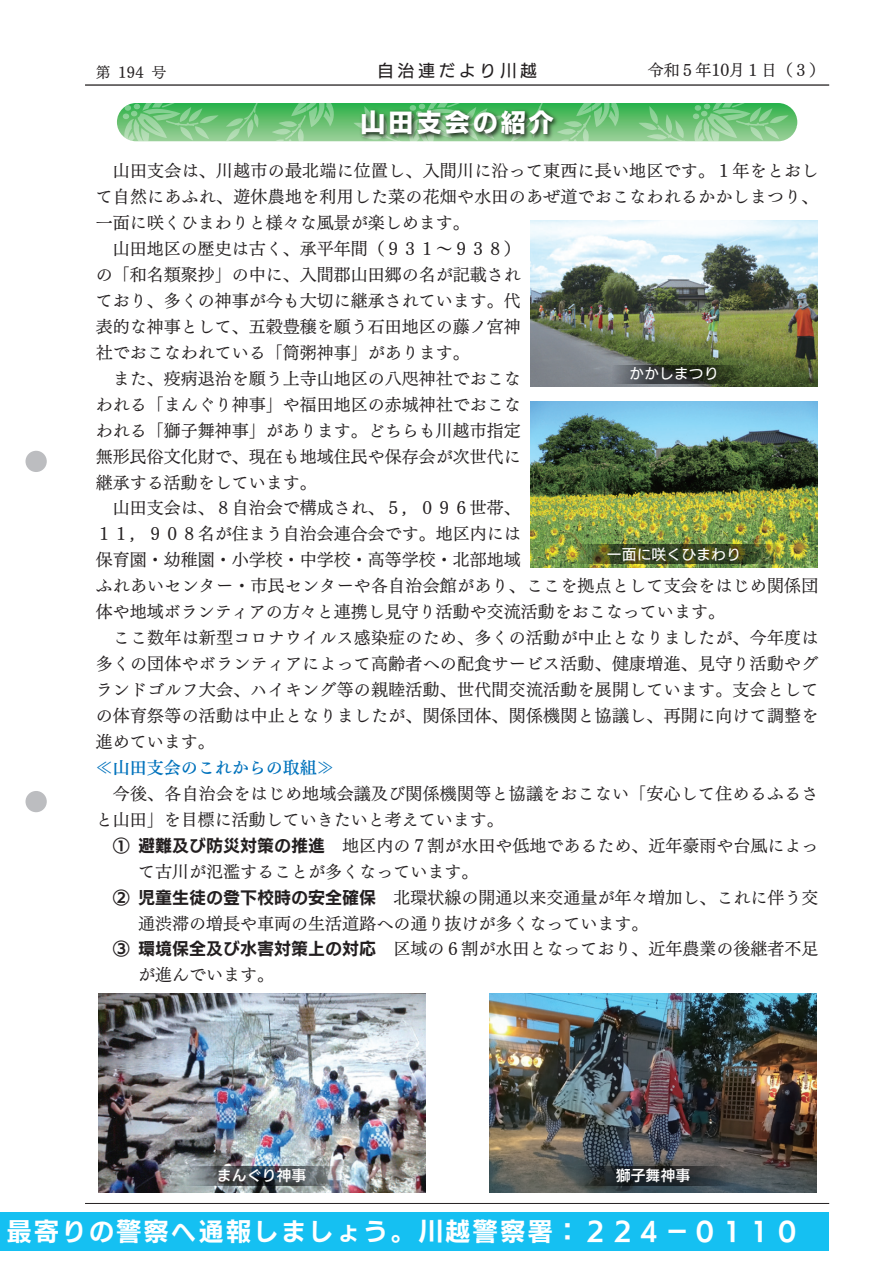
<style>
.page{position:relative;width:893px;height:1263px;background:#fff}
.page>*{position:absolute;margin:0;border:0;box-sizing:border-box;transform-origin:0 0}
.t1{font:25.5px "UD Kakugo Small Pr 6 B";letter-spacing:.075em;color:#fff}
.t2{font:25.5px "UD Kakugo Small Pr 6 N E";letter-spacing:.1em;color:#fff}
.t3{font:16.95px/26px "UD Mincho Pro M";color:#231f20}
.t4{font:16.95px "UD Mincho Pro DB";color:#0072bc}
.t5{font:16.95px "UD Kakugo Small Pr 6 N M";letter-spacing:.2em;color:#231f20}
.t6{font:15.9px "UD Mincho Pro M";color:#231f20}
.t7{font:14.85px "UD Kakugo Small Pr 6 N M";color:#fff}
.t8{font:14.85px "UD Kakugo Small Pr 6 N DB";color:#fff}
.t9{font:14.85px "UD Mincho Pro M";color:#231f20}
.s1{font-family:"UD Kakugo Small Pr 6 N B"}
</style>
<div class="page">
<img style="left:98px;top:993px;width:327px;height:199px">
<img style="left:490px;top:993px;width:327px;height:199px">
<svg style="left:796px;top:116px;width:1px;height:13px"></svg>
<svg style="left:638px;top:103px;width:151px;height:39px;background:#72c67e"></svg>
<svg style="left:511px;top:103px;width:110px;height:2px"></svg>
<svg style="left:353px;top:103px;width:151px;height:2px"></svg>
<svg style="left:226px;top:103px;width:110px;height:2px"></svg>
<svg style="left:117px;top:103px;width:102px;height:39px;background:#84cc8d"></svg>
<div style="left:0;top:1212px;width:829px;height:38px;background:#15c0f2"></div>
<hr style="left:85px;top:1203px;width:744px;height:1px;background:#231f20">
<img style="left:190px;top:105px;width:539px;height:37px">
<hr style="left:85px;top:84px;width:744px;height:2px;background:#231f20">
<svg style="left:183px;top:1167px;width:157px;height:18px;background:#5e656b"></svg>
<svg style="left:575px;top:1167px;width:156px;height:18px;background:#2a3034"></svg>
<img style="left:530px;top:221px;width:287px;height:166px">
<svg style="left:610px;top:365px;width:131px;height:19px;background:#3d443b"></svg>
<img style="left:530px;top:401px;width:287px;height:166px">
<svg style="left:572px;top:545px;width:207px;height:18px;background:#4b5626"></svg>
<div style="left:26px;top:451px;width:21px;height:21px;background:#bcbdc0;border-radius:50%"></div>
<div style="left:26px;top:791px;width:21px;height:21px;background:#bcbdc0;border-radius:50%"></div>
<p class="t9" style="left:96px;top:61px;width:72px">第 194 号</p>
<p class="t5" style="left:377px;top:61px;width:161px">自治連だより川越</p>
<p class="t6" style="left:648px;top:58px;width:179px">令和５年10月１日（３）</p>
<h1 class="t2" style="left:360px;top:108px;width:195px">山田支会の紹介</h1>
<p class="t3" style="left:96px;top:157px;width:724px">　山田支会は、川越市の最北端に位置し、入間川に沿って東西に長い地区です。１年をとおして自然にあふれ、遊休農地を利用した菜の花畑や水田のあぜ道でおこなわれるかかしまつり、一面に咲くひまわりと様々な風景が楽しめます。<br>　山田地区の歴史は古く、承平年間（９３１～９３８）<br>の「和名類聚抄」の中に、入間郡山田郷の名が記載され<br>ており、多くの神事が今も大切に継承されています。代<br>表的な神事として、五穀豊穣を願う石田地区の藤ノ宮神<br>社でおこなわれている「筒粥神事」があります。<br>　また、疫病退治を願う上寺山地区の八咫神社でおこな<br>われる「まんぐり神事」や福田地区の赤城神社でおこな<br>われる「獅子舞神事」があります。どちらも川越市指定<br>無形民俗文化財で、現在も地域住民や保存会が次世代に<br>継承する活動をしています。<br>　山田支会は、８自治会で構成され、５，０９６世帯、<br>１１，９０８名が住まう自治会連合会です。地区内には<br>保育園・幼稚園・小学校・中学校・高等学校・北部地域<br>ふれあいセンター・市民センターや各自治会館があり、ここを拠点として支会をはじめ関係団体や地域ボランティアの方々と連携し見守り活動や交流活動をおこなっています。<br>　ここ数年は新型コロナウイルス感染症のため、多くの活動が中止となりましたが、今年度は多くの団体やボランティアによって高齢者への配食サービス活動、健康増進、見守り活動やグランドゴルフ大会、ハイキング等の親睦活動、世代間交流活動を展開しています。支会としての体育祭等の活動は中止となりましたが、関係団体、関係機関と協議し、再開に向けて調整を進めています。</p>
<p class="t4" style="left:96px;top:754px;width:240px">≪山田支会のこれからの取組≫</p>
<p class="t3" style="left:96px;top:780px;width:724px">　今後、各自治会をはじめ地域会議及び関係機関等と協議をおこない「安心して住めるふるさ</p>
<p class="t3" style="left:96px;top:806px;width:410px">と山田」を目標に活動していきたいと考えています。</p>
<p class="t3" style="left:96px;top:832px;width:724px"><span class="s1">　① 避難及び防災対策の推進</span>　地区内の７割が水田や低地であるため、近年豪雨や台風によっ</p>
<p class="t3" style="left:138px;top:858px;width:342px">て古川が氾濫することが多くなっています。</p>
<p class="t3" style="left:96px;top:884px;width:724px"><span class="s1">　② 児童生徒の登下校時の安全確保</span>　北環状線の開通以来交通量が年々増加し、これに伴う交</p>
<p class="t3" style="left:138px;top:909px;width:512px">通渋滞の増長や車両の生活道路への通り抜けが多くなっています。</p>
<p class="t3" style="left:96px;top:935px;width:724px"><span class="s1">　③ 環境保全及び水害対策上の対応</span>　区域の６割が水田となっており、近年農業の後継者不足</p>
<p class="t3" style="left:138px;top:961px;width:138px">が進んでいます。</p>
<p class="t7" style="left:629px;top:365px;width:91px">かかしまつり</p>
<p class="t7" style="left:607px;top:546px;width:135px">一面に咲くひまわり</p>
<p class="t8" style="left:217px;top:1167px;width:91px">まんぐり神事</p>
<p class="t8" style="left:616px;top:1167px;width:76px">獅子舞神事</p>
<h1 class="t1" style="left:6px;top:1217px;width:795px">最寄りの警察へ通報しましょう。川越警察署：２２４－０１１０</h1>
</div>
